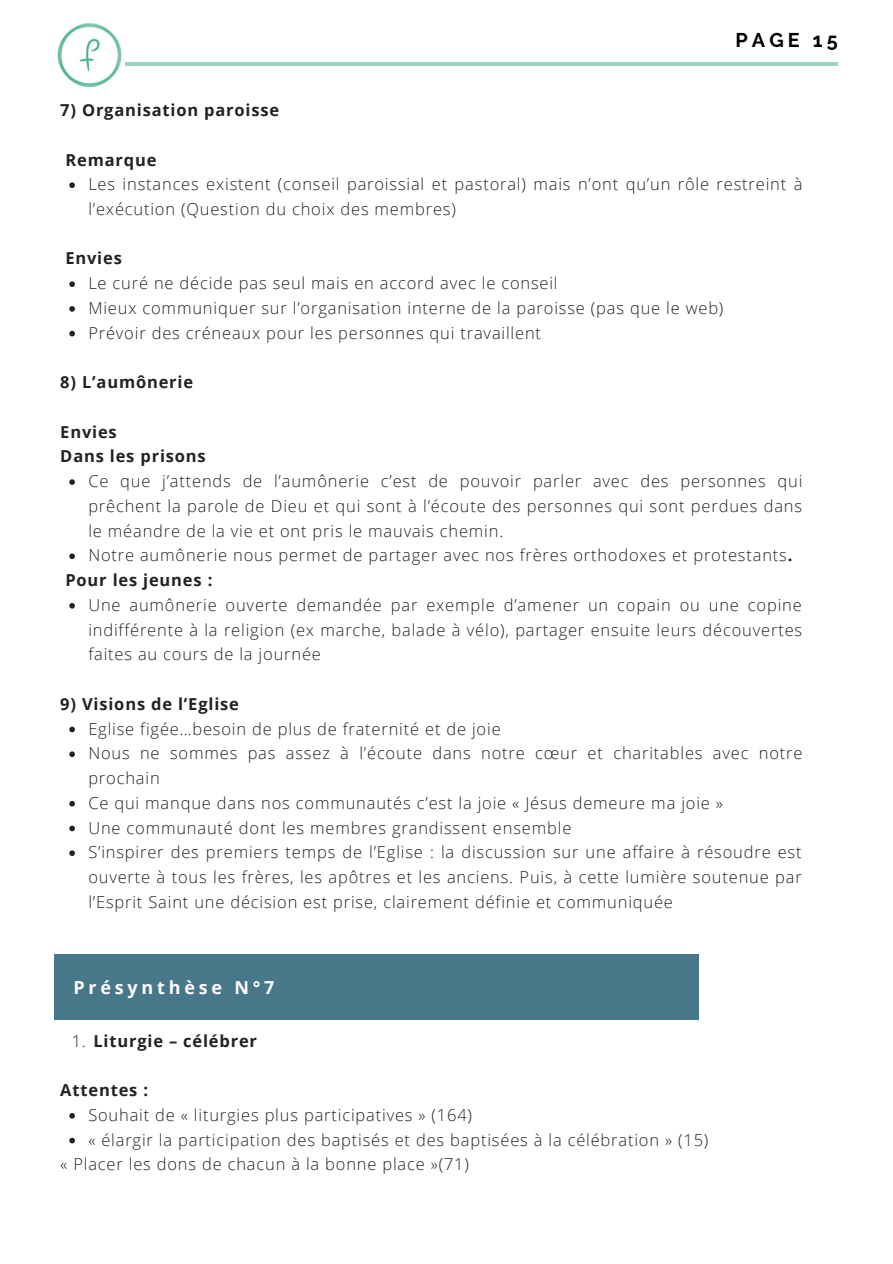
<style>
.page{position:relative;width:893px;height:1264px;background:#fff}
.page>*{position:absolute;margin:0;border:0;box-sizing:border-box;transform-origin:0 0}
.t1{font:700 19.8px "Raleway";letter-spacing:.21em;color:#000}
.t2{font:700 18px "Open Sans";letter-spacing:.21em;color:#fff}
.t3{font:300 16.5px/24.8px "Open Sans";letter-spacing:.05em;color:#222}
.t4{font:700 16.5px/24.8px "Open Sans";letter-spacing:.05em;color:#222}
.s1{font-weight:700}
</style>
<div class="page">
<hr style="left:55px;top:62px;width:782px;height:4px;background:#95d4be">
<img style="left:55px;top:23px;width:69px;height:65px">
<svg style="left:69px;top:182px;width:6px;height:6px"></svg>
<svg style="left:69px;top:281px;width:6px;height:6px"></svg>
<svg style="left:69px;top:306px;width:6px;height:6px"></svg>
<svg style="left:69px;top:331px;width:6px;height:5px"></svg>
<svg style="left:69px;top:479px;width:6px;height:6px"></svg>
<svg style="left:69px;top:553px;width:6px;height:6px"></svg>
<svg style="left:69px;top:603px;width:6px;height:5px"></svg>
<svg style="left:69px;top:726px;width:6px;height:6px"></svg>
<svg style="left:69px;top:751px;width:6px;height:6px"></svg>
<svg style="left:69px;top:801px;width:6px;height:5px"></svg>
<svg style="left:69px;top:825px;width:6px;height:6px"></svg>
<svg style="left:69px;top:850px;width:6px;height:6px"></svg>
<div style="left:54px;top:954px;width:644px;height:65px;background:#477788"></div>
<svg style="left:69px;top:1113px;width:6px;height:5px"></svg>
<svg style="left:69px;top:1137px;width:6px;height:6px"></svg>
<p class="t4" style="left:60px;top:97px;width:220px">7) Organisation paroisse</p>
<p class="t4" style="left:65px;top:147px;width:92px">Remarque</p>
<p class="t1" style="left:735px;top:28px;width:104px">PAGE 15</p>
<p class="t3" style="left:88px;top:171px;width:715px">Les instances existent (conseil paroissial et pastoral) mais n’ont qu’un rôle restreint à l’exécution (Question du choix des membres)</p>
<p class="t4" style="left:65px;top:246px;width:58px">Envies</p>
<p class="t3" style="left:88px;top:270px;width:636px">Le curé ne décide pas seul mais en accord avec le conseil<br>Mieux communiquer sur l’organisation interne de la paroisse (pas que le web)<br>Prévoir des créneaux pour les personnes qui travaillent</p>
<p class="t4" style="left:60px;top:369px;width:134px">8) L’aumônerie</p>
<p class="t4" style="left:60px;top:419px;width:147px">Envies<br>Dans les prisons</p>
<p class="t3" style="left:88px;top:468px;width:715px">Ce que j’attends de l’aumônerie c’est de pouvoir parler avec des personnes qui prêchent la parole de Dieu et qui sont à l’écoute des personnes qui sont perdues dans le méandre de la vie et ont pris le mauvais chemin.<br>Notre aumônerie nous permet de partager avec nos frères orthodoxes et protestants<span class="s1">.</span></p>
<p class="t3" style="left:88px;top:592px;width:715px;text-align:justify">Une aumônerie ouverte demandée par exemple d’amener un copain ou une copine indifférente à la religion (ex marche, balade à vélo), partager ensuite leurs découvertes faites au cours de la journée</p>
<p class="t4" style="left:65px;top:567px;width:148px">Pour les jeunes :</p>
<p class="t4" style="left:60px;top:691px;width:180px">9) Visions de l’Eglise</p>
<p class="t3" style="left:88px;top:715px;width:715px">Eglise figée…besoin de plus de fraternité et de joie<br>Nous ne sommes pas assez à l’écoute dans notre cœur et charitables avec notre prochain<br>Ce qui manque dans nos communautés c’est la joie « Jésus demeure ma joie »</p>
<p class="t3" style="left:88px;top:814px;width:715px">Une communauté dont les membres grandissent ensemble<br>S’inspirer des premiers temps de l’Eglise : la discussion sur une affaire à résoudre est ouverte à tous les frères, les apôtres et les anciens. Puis, à cette lumière soutenue par l’Esprit Saint une décision est prise, clairement définie et communiquée</p>
<p class="t2" style="left:73px;top:974px;width:203px">Présynthèse N°7</p>
<p class="t4" style="left:93px;top:1027px;width:165px">Liturgie – célébrer</p>
<p class="t3" style="left:72px;top:1027px;width:16px">1.</p>
<p class="t4" style="left:60px;top:1077px;width:89px">Attentes :</p>
<p class="t3" style="left:88px;top:1102px;width:621px">Souhait de « liturgies plus participatives » (164)<br>« élargir la participation des baptisés et des baptisées à la célébration » (15)</p>
<p class="t3" style="left:60px;top:1151px;width:410px">« Placer les dons de chacun à la bonne place »(71)</p>
</div>
